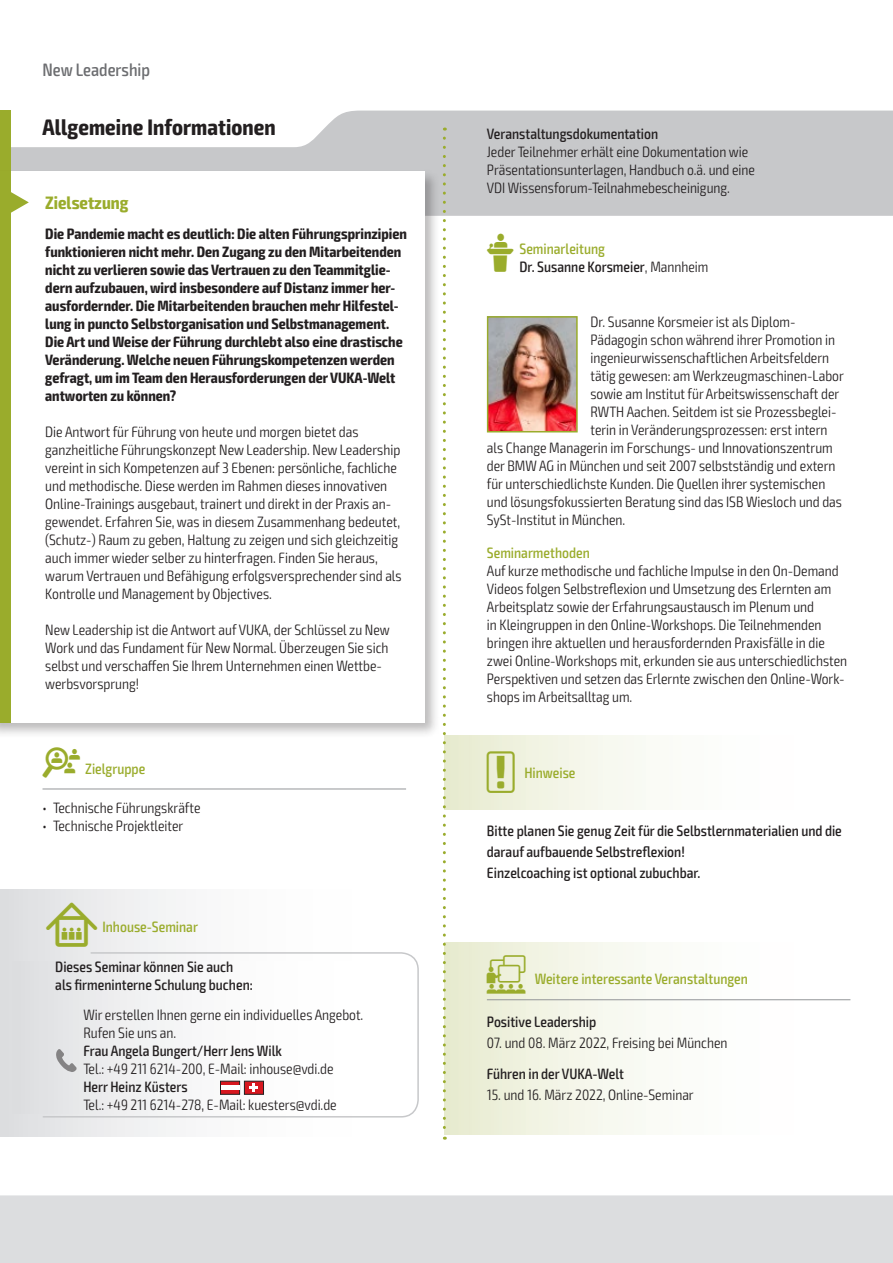
<style>
.page{position:relative;width:893px;height:1263px;background:#fff}
.page>*{position:absolute;margin:0;border:0;box-sizing:border-box;transform-origin:0 0}
.t1{font:700 condensed 22.5px "Exo 2";letter-spacing:.005em;color:#231f20}
.t2{font:500 condensed 18px "Exo 2";color:#6c6d70}
.t3{font:700 condensed 18px "Exo 2";color:#9aac2c}
.t4{font:300 condensed 15px/18px "Exo 2";color:#231f20}
.t5{font:700 condensed 15px/18px "Exo 2";color:#231f20}
.t6{font:500 condensed 15px/21px "Exo 2";color:#231f20}
.t7{font:500 condensed 15px "Exo 2";color:#9aac2c}
.s1{font-family:"VDI Iconset S4 A Regular";font-weight:400;font-stretch:normal}
.s2{font-weight:300}
.s3{font-family:"VDI Iconset S4 A Regular";font-weight:400;font-stretch:normal;font-size:15.45px}
.s4{font-family:"VDI Iconset S4 A Regular";font-weight:400;font-stretch:normal;font-size:19.5px}
</style>
<div class="page">
<div style="left:0;top:1195px;width:893px;height:68px;background:#dcdddf"></div>
<svg style="left:11px;top:111px;width:881px;height:105px;fill:#c7c8ca"></svg>
<hr style="left:892px;top:111px;width:1px;height:105px;background:#9aac2c">
<div style="left:0;top:111px;width:11px;height:63px;background:#9aac2c"></div>
<div style="left:0;top:168px;width:440px;height:570px;background:#231f20;opacity:.3"></div>
<div style="left:0;top:171px;width:424px;height:552px;background:#fff"></div>
<div style="left:0;top:171px;width:11px;height:552px;background:#9aac2c"></div>
<svg style="left:11px;top:192px;width:18px;height:21px"></svg>
<hr style="left:43px;top:789px;width:363px;height:1px;background:#939598">
<div style="left:444px;top:942px;width:406px;height:192px;background:linear-gradient(to right,#ebeed7,#fff)"></div>
<hr style="left:487px;top:999px;width:363px;height:1px;background:#939598">
<div style="left:444px;top:736px;width:406px;height:73px;background:linear-gradient(to right,#ebeed7,#fff)"></div>
<img style="left:490px;top:319px;width:85px;height:110px">
<div style="left:487px;top:316px;width:91px;height:116px;border:2px solid #9aac2c"></div>
<div style="left:0;top:889px;width:419px;height:247px;background:linear-gradient(to right,#e2e3e5,#fff)"></div>
<svg style="left:42px;top:951px;width:377px;height:167px"></svg>
<div style="left:13px;top:961px;width:382px;height:152px;background:linear-gradient(to right,#e3e3e5,#fff)"></div>
<svg style="left:220px;top:1081px;width:44px;height:14px"></svg>
<div style="left:221px;top:1085px;width:18px;height:5px;background:#fff"></div>
<svg style="left:56px;top:1049px;width:21px;height:23px"></svg>
<svg style="left:443px;top:138px;width:3px;height:1002px"></svg>
<p class="t2" style="left:43px;top:59px;width:109px">New Leadership</p>
<h1 class="t1" style="left:43px;top:113px;width:235px">Allgemeine Informationen</h1>
<p class="t6" style="left:487px;top:124px;width:173px">Veranstaltungsdokumentation</p>
<p class="t4" style="left:487px;top:143px;width:270px">Jeder Teilnehmer erhält eine Dokumentation wie<br>Präsentationsunterlagen, Handbuch o.ä. und eine<br>VDI Wissensforum-Teilnahmebescheinigung.</p>
<p class="t5" style="left:45px;top:225px;width:363px">Die Pandemie macht es deutlich: Die alten Führungsprinzipien funktionieren nicht mehr. Den Zugang zu den Mitarbeitenden nicht zu verlieren sowie das Vertrauen zu den Teammitglie&shy;dern aufzubauen, wird insbesondere auf Distanz immer her&shy;ausfordernder. Die Mitarbeitenden brauchen mehr Hilfestel&shy;lung in puncto Selbstorganisation und Selbstmanagement.<br>Die Art und Weise der Führung durchlebt also eine drastische Veränderung. Welche neuen Führungskompetenzen werden gefragt, um im Team den Herausforderungen der VUKA-Welt antworten zu können?</p>
<p class="t4" style="left:45px;top:423px;width:358px">Die Antwort für Führung von heute und morgen bietet das ganzheitliche Führungskonzept New Leadership. New Leadership vereint in sich Kompetenzen auf 3 Ebenen: persönliche, fachliche und methodische. Diese werden im Rahmen dieses innovativen Online-Trainings ausgebaut, trainert und direkt in der Praxis an&shy;gewendet. Erfahren Sie, was in diesem Zusammenhang bedeutet, (Schutz-) Raum zu geben, Haltung zu zeigen und sich gleichzeitig auch immer wieder selber zu hinterfragen. Finden Sie heraus, warum Vertrauen und Befähigung erfolgsversprechender sind als Kontrolle und Management by Objectives.</p>
<p class="t4" style="left:45px;top:621px;width:346px">New Leadership ist die Antwort auf VUKA, der Schlüssel zu New Work und das Fundament für New Normal. Überzeugen Sie sich selbst und verschaffen Sie Ihrem Unternehmen einen Wettbe&shy;werbsvorsprung!</p>
<p class="t3" style="left:45px;top:192px;width:85px">Zielsetzung</p>
<p class="t7" style="left:487px;top:240px;width:120px"><span class="s1">L</span> Seminarleitung</p>
<p class="t6" style="left:519px;top:257px;width:191px">Dr. Susanne Korsmeier<span class="s2">, Mannheim</span></p>
<p class="t4" style="left:590px;top:313px;width:207px">Dr. Susanne Korsmeier ist als Diplom-</p>
<p class="t4" style="left:590px;top:331px;width:246px">Pädagogin schon während ihrer Promotion in</p>
<p class="t4" style="left:590px;top:349px;width:240px">ingenieurwissenschaftlichen Arbeitsfeldern</p>
<p class="t4" style="left:590px;top:367px;width:255px">tätig gewesen: am Werkzeugmaschinen-Labor</p>
<p class="t4" style="left:590px;top:385px;width:250px">sowie am Institut für Arbeitswissenschaft der</p>
<p class="t4" style="left:590px;top:403px;width:248px">RWTH Aachen. Seitdem ist sie Prozessbeglei-</p>
<p class="t4" style="left:590px;top:421px;width:239px">terin in Veränderungsprozessen: erst intern</p>
<p class="t4" style="left:487px;top:439px;width:347px">als Change Managerin im Forschungs- und Innovationszentrum</p>
<p class="t4" style="left:487px;top:457px;width:350px">der BMW AG in München und seit 2007 selbstständig und extern</p>
<p class="t4" style="left:487px;top:475px;width:340px">für unterschiedlichste Kunden. Die Quellen ihrer systemischen</p>
<p class="t4" style="left:487px;top:493px;width:357px">und lösungsfokussierten Beratung sind das ISB Wiesloch und das</p>
<p class="t4" style="left:487px;top:511px;width:140px">SySt-Institut in München.</p>
<p class="t7" style="left:487px;top:544px;width:104px">Seminarmethoden</p>
<p class="t4" style="left:487px;top:562px;width:362px">Auf kurze methodische und fachliche Impulse in den On-Demand Videos folgen Selbstreflexion und Umsetzung des Erlernten am Arbeitsplatz sowie der Erfahrungsaustausch im Plenum und<br>in Kleingruppen in den Online-Workshops. Die Teilnehmenden bringen ihre aktuellen und herausfordernden Praxisfälle in die zwei Online-Workshops mit, erkunden sie aus unterschiedlichsten Perspektiven und setzen das Erlernte zwischen den Online-Work&shy;shops im Arbeitsalltag um.</p>
<p class="t7" style="left:43px;top:759px;width:104px"><span class="s1">Z</span> Zielgruppe</p>
<p class="t4" style="left:43px;top:799px;width:160px">• Technische Führungskräfte</p>
<p class="t4" style="left:43px;top:817px;width:142px">• Technische Projektleiter</p>
<p class="t7" style="left:46px;top:918px;width:153px"><span class="s3">I</span> Inhouse-Seminar</p>
<p class="t6" style="left:55px;top:958px;width:199px;line-height:18px">Dieses Seminar können Sie auch als firmeninterne Schulung buchen:</p>
<p class="t4" style="left:83px;top:1006px;width:282px">Wir erstellen Ihnen gerne ein individuelles Angebot.<br>Rufen Sie uns an.</p>
<p class="t6" style="left:83px;top:1041px;width:200px">Frau Angela Bungert/Herr Jens Wilk</p>
<p class="t4" style="left:83px;top:1060px;width:252px">Tel.: +49 211 6214-200, E-Mail: inhouse@vdi.de</p>
<p class="t6" style="left:83px;top:1077px;width:106px">Herr Heinz Küsters</p>
<p class="t4" style="left:83px;top:1096px;width:255px">Tel.: +49 211 6214-278, E-Mail: kuesters@vdi.de</p>
<p class="t7" style="left:487px;top:764px;width:90px"><span class="s4">!</span> Hinweise</p>
<p class="t6" style="left:487px;top:820px;width:356px">Bitte planen Sie genug Zeit für die Selbstlernmaterialien und die darauf aufbauende Selbstreflexion!<br>Einzelcoaching ist optional zubuchbar.</p>
<p class="t7" style="left:487px;top:970px;width:263px"><span class="s4">W</span> Weitere interessante Veranstaltungen</p>
<p class="t6" style="left:487px;top:1011px;width:111px">Positive Leadership</p>
<p class="t4" style="left:487px;top:1034px;width:242px">07. und 08. März 2022, Freising bei München</p>
<p class="t6" style="left:487px;top:1064px;width:139px">Führen in der VUKA-Welt</p>
<p class="t4" style="left:487px;top:1086px;width:208px">15. und 16. März 2022, Online-Seminar</p>
</div>
